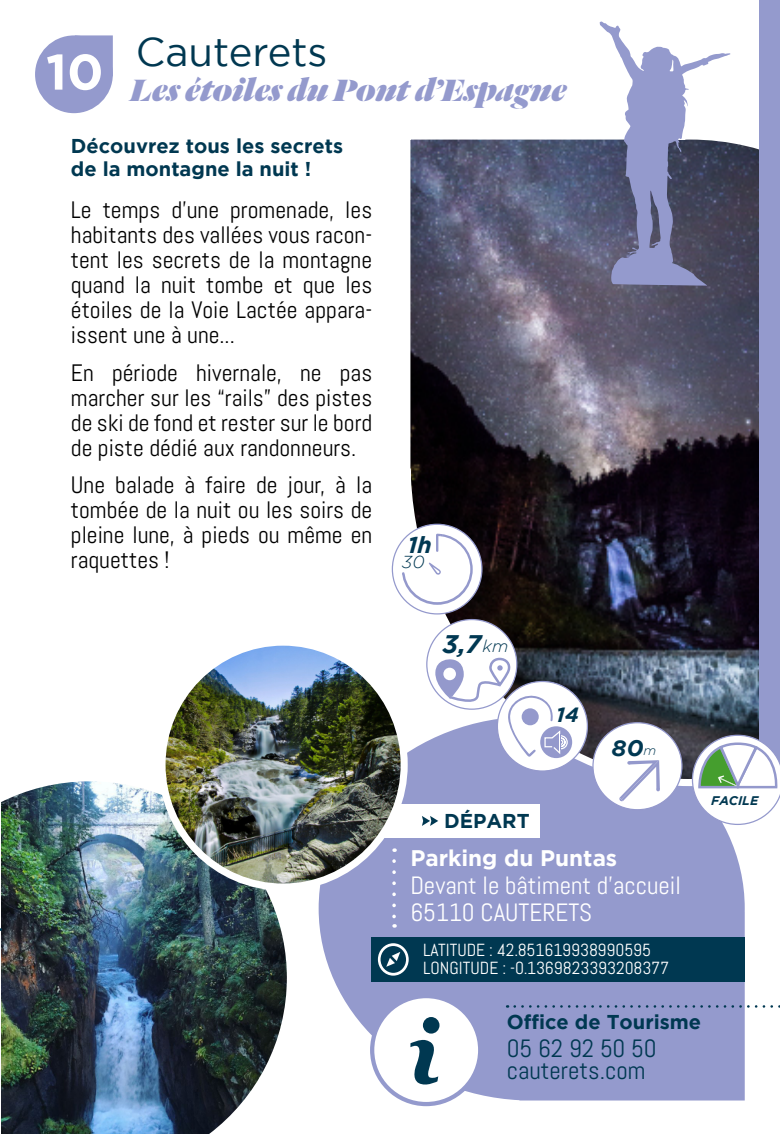
<style>
.page{position:relative;width:780px;height:1134px;background:#fff}
.page>*{position:absolute;margin:0;border:0;box-sizing:border-box;transform-origin:0 0}
.t1{font:700 50px "Gotham";color:#fff}
.t2{font:40px "Gotham";color:#003851}
.t3{font:italic 900 33.75px "Dala Floda";color:#949acd}
.t4{font:italic 700 25.5px "Gotham";color:#003852}
.t5{font:25px/27.5px "Abel";color:#fff}
.t6{font:25px/22.5px "Abel";color:#003851}
.t7{font:23.75px/25px "Abel";color:#000;text-align:justify}
.t8{font:italic 700 23px "Gotham";color:#003852}
.t9{font:700 22.5px "Gotham";color:#fff}
.t10{font:italic 700 22.5px "Gotham";color:#003852}
.t11{font:italic 700 20.5px "Gotham";color:#003852}
.t12{font:700 20px/22.5px "Gotham";color:#003851}
.t13{font:17.5px/17.5px "Abel";color:#fff}
.t14{font:italic 300 17.25px "Gotham";color:#003852}
.t15{font:italic 700 12.5px "Gotham";color:#003851}
.s1{font-weight:300;font-size:17px}
.s2{font-weight:300;font-size:13px}
</style>
<div class="page">
<img style="left:1px;top:781px;width:286px;height:353px">
<svg style="left:318px;top:790px;width:426px;height:310px;background:#9ba1d0"></svg>
<svg style="left:514px;top:1005px;width:266px;height:3px"></svg>
<div style="left:333px;top:804px;width:206px;height:34px;background:#fff"></div>
<svg style="left:422px;top:816px;width:16px;height:10px"></svg>
<svg style="left:392px;top:885px;width:4px;height:43px"></svg>
<div style="left:371px;top:937px;width:373px;height:44px;background:#003851"></div>
<svg style="left:378px;top:943px;width:30px;height:33px"></svg>
<div style="left:372px;top:996px;width:108px;height:108px;background:#fff;border-radius:50%"></div>
<div style="left:370px;top:994px;width:112px;height:112px;border:4px solid #949acd;border-radius:50%"></div>
<svg style="left:410px;top:1039px;width:28px;height:46px"></svg>
<div style="left:423px;top:1017px;width:16px;height:16px;background:#003851;border-radius:50%"></div>
<img style="left:400px;top:139px;width:359px;height:651px">
<div style="left:759px;top:0;width:21px;height:795px;background:#949acd"></div>
<img style="left:162px;top:642px;width:242px;height:243px">
<div style="left:158px;top:639px;width:249px;height:252px;border:7px solid #fff;border-radius:50%"></div>
<div style="left:427px;top:619px;width:90px;height:90px;background:#fff;border-radius:50%"></div>
<svg style="left:392px;top:524px;width:90px;height:90px"></svg>
<div style="left:398px;top:550px;width:12px;height:23px;background:#fff"></div>
<svg style="left:402px;top:534px;width:70px;height:71px"></svg>
<div style="left:497px;top:681px;width:90px;height:90px;background:#fff;border-radius:50%"></div>
<div style="left:540px;top:726px;width:32px;height:32px;background:#9499cc;border-radius:50%"></div>
<svg style="left:434px;top:656px;width:134px;height:101px"></svg>
<div style="left:593px;top:723px;width:89px;height:87px;background:#fff;border-radius:50%"></div>
<svg style="left:619px;top:760px;width:41px;height:42px"></svg>
<svg style="left:691px;top:735px;width:89px;height:90px"></svg>
<div style="left:35px;top:35px;width:78px;height:78px;background:#949acd;border-radius:50%"></div>
<svg style="left:75px;top:35px;width:38px;height:42px"></svg>
<svg style="left:599px;top:22px;width:131px;height:264px"></svg>
<h1 class="t1" style="left:46px;top:43px;width:59px">10</h1>
<h2 class="t2" style="left:136px;top:29px;width:193px">Cauterets</h2>
<h3 class="t3" style="left:130px;top:67px;width:437px">Les étoiles du Pont d’Espagne</h3>
<p class="t12" style="left:71px;top:134px;width:274px">Découvrez tous les secrets de la montagne la nuit !</p>
<p class="t7" style="left:71px;top:197px;width:303px">Le temps d’une promenade, les habitants des vallées vous racon&shy;tent les secrets de la montagne quand la nuit tombe et que les étoiles de la Voie Lactée appara&shy;issent une à une...</p>
<p class="t7" style="left:71px;top:360px;width:303px">En période hivernale, ne pas marcher sur les “rails” des pistes de ski de fond et rester sur le bord de piste dédié aux randonneurs.</p>
<p class="t7" style="left:71px;top:473px;width:303px">Une balade à faire de jour, à la tombée de la nuit ou les soirs de pleine lune, à pieds ou même en raquettes !</p>
<p class="t8" style="left:407px;top:531px;width:26px">1h</p>
<p class="t14" style="left:402px;top:553px;width:24px">30</p>
<p class="t4" style="left:442px;top:629px;width:67px">3,7<span class="s1">km</span></p>
<p class="t11" style="left:556px;top:702px;width:24px">14</p>
<p class="t12" style="left:444px;top:809px;width:87px">DÉPART</p>
<p class="t10" style="left:611px;top:735px;width:46px">80<span class="s2">m</span></p>
<p class="t9" style="left:410px;top:845px;width:208px">Parking du Puntas</p>
<p class="t5" style="left:410px;top:871px;width:272px">Devant le bâtiment d’accueil<br>65110 CAUTERETS</p>
<p class="t13" style="left:423px;top:942px;width:247px">LATITUDE : 42.851619938990595<br>LONGITUDE : -0.1369823393208377</p>
<p class="t15" style="left:711px;top:794px;width:49px">FACILE</p>
<p class="t12" style="left:507px;top:1010px;width:196px">Office de Tourisme</p>
<p class="t6" style="left:507px;top:1037px;width:151px">05 62 92 50 50 cauterets.com</p>
</div>
